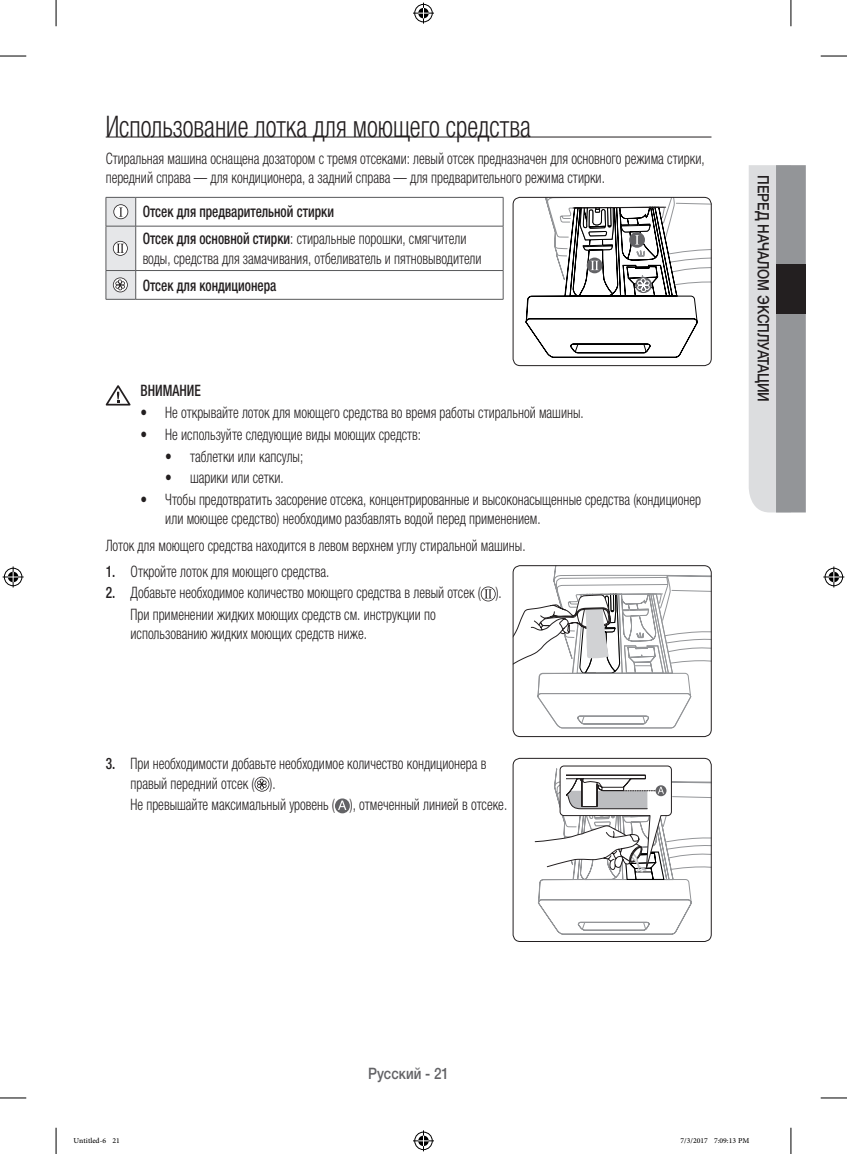
<style>
.page{position:relative;width:847px;height:1154px;background:#fff}
.page>*{position:absolute;margin:0;border:0;box-sizing:border-box;transform-origin:0 0}
.t1{font:300 condensed 29.75px "Helvetica Neue LTW1 G";color:#231f20;scale:.85 1}
.t2{font:300 condensed 15.75px/19.2px "Helvetica Neue LTW1 G";color:#231f20;scale:.85 1}
.t3{font:500 condensed 15.75px/26.9px "Helvetica Neue LTW1 G";color:#231f20;scale:.85 1}
.t4{font:500 15.75px "Helvetica Neue LTW1 G";color:#231f20;scale:.85 1}
.t5{font:500 15.75px "Helvetica Neue LTW1 G";color:#636366;scale:.85 1}
.t6{font:10.5px "Adobe Arabic";color:#000}
.s1{font-weight:300}
.s2{font-weight:500}
</style>
<div class="page">
<svg style="left:749px;top:165px;width:56px;height:347px;background:#babbbe"></svg>
<div style="left:775px;top:264px;width:30px;height:50px;background:#231f20"></div>
<hr style="left:106px;top:137px;width:605px;height:1px;background:#231f20">
<hr style="left:136px;top:197px;width:367px;height:1px;background:#57585a">
<svg style="left:502px;top:198px;width:1px;height:28px"></svg>
<hr style="left:136px;top:226px;width:367px;height:1px;background:#57585a">
<hr style="left:502px;top:226px;width:1px;height:44px;background:#57585a">
<hr style="left:136px;top:270px;width:367px;height:1px;background:#57585a">
<svg style="left:502px;top:271px;width:1px;height:28px"></svg>
<hr style="left:106px;top:299px;width:30px;height:1px;background:#57585a">
<hr style="left:136px;top:299px;width:367px;height:1px;background:#57585a">
<svg style="left:106px;top:197px;width:30px;height:102px;background:#d2d3d5"></svg>
<svg style="left:525px;top:197px;width:186px;height:161px"></svg>
<div style="left:512px;top:197px;width:199px;height:169px;border:1px solid #231f20;border-radius:7px"></div>
<svg style="left:106px;top:385px;width:24px;height:20px"></svg>
<svg style="left:480px;top:586px;width:15px;height:15px"></svg>
<svg style="left:514px;top:565px;width:197px;height:163px"></svg>
<div style="left:512px;top:565px;width:199px;height:172px;border:1px solid #231f20;border-radius:7px"></div>
<svg style="left:254px;top:777px;width:15px;height:14px"></svg>
<div style="left:335px;top:798px;width:15px;height:15px;background:#636366;border-radius:50%"></div>
<svg style="left:338px;top:800px;width:8px;height:10px"></svg>
<svg style="left:534px;top:765px;width:175px;height:169px"></svg>
<div style="left:512px;top:758px;width:199px;height:184px;border:1px solid #231f20;border-radius:7px"></div>
<svg style="left:0;top:56px;width:26px;height:1px"></svg>
<svg style="left:820px;top:56px;width:26px;height:1px"></svg>
<svg style="left:0;top:1097px;width:26px;height:1px"></svg>
<svg style="left:820px;top:1097px;width:26px;height:1px"></svg>
<svg style="left:56px;top:0;width:1px;height:26px"></svg>
<svg style="left:56px;top:1128px;width:1px;height:26px"></svg>
<svg style="left:790px;top:0;width:1px;height:26px"></svg>
<svg style="left:790px;top:1128px;width:1px;height:26px"></svg>
<svg style="left:413px;top:3px;width:21px;height:21px"></svg>
<svg style="left:413px;top:1130px;width:21px;height:21px"></svg>
<svg style="left:3px;top:566px;width:21px;height:21px"></svg>
<svg style="left:823px;top:566px;width:21px;height:21px"></svg>
<h1 class="t1" style="left:106px;top:109px;width:501px">Использование лотка для моющего средства</h1>
<p class="t2" style="left:106px;top:148px;width:705px">Стиральная машина оснащена дозатором с тремя отсеками: левый отсек предназначен для основного режима стирки, передний справа — для кондиционера, а задний справа — для предварительного режима стирки.</p>
<p class="t3" style="left:143px;top:198px;width:382px">Отсек для предварительной стирки<br>Отсек для основной стирки<span class="s1">: стиральные порошки, смягчители</span></p>
<p class="t2" style="left:143px;top:248px;width:400px">воды, средства для замачивания, отбеливатель и пятновыводители</p>
<p class="t3" style="left:143px;top:271px;width:159px">Отсек для кондиционера</p>
<p class="t3" style="left:140px;top:377px;width:72px">ВНИМАНИЕ</p>
<p class="t2" style="left:140px;top:403px;width:523px">• Не открывайте лоток для моющего средства во время работы стиральной машины.</p>
<p class="t2" style="left:140px;top:425px;width:331px">• Не используйте следующие виды моющих средств:</p>
<p class="t2" style="left:165px;top:447px;width:164px">• таблетки или капсулы;</p>
<p class="t2" style="left:165px;top:468px;width:141px">• шарики или сетки.</p>
<p class="t2" style="left:165px;top:490px;width:631px;text-indent:-25px">• Чтобы предотвратить засорение отсека, концентрированные и высоконасыщенные средства (кондиционер или моющее средство) необходимо разбавлять водой перед применением.</p>
<p class="t2" style="left:106px;top:536px;width:495px">Лоток для моющего средства находится в левом верхнем углу стиральной машины.</p>
<p class="t2" style="left:106px;top:562px;width:265px"><span class="s2">1.</span> Откройте лоток для моющего средства.</p>
<p class="t2" style="left:130px;top:582px;width:438px;line-height:21.7px;text-indent:-25px"><span class="s2">2.</span> Добавьте необходимое количество моющего средства в левый отсек ( ).<br>При применении жидких моющих средств см. инструкции по</p>
<p class="t2" style="left:130px;top:624px;width:279px">использованию жидких моющих средств ниже.</p>
<p class="t2" style="left:130px;top:754px;width:420px;text-indent:-25px"><span class="s2">3.</span> При необходимости добавьте необходимое количество кондиционера в правый передний отсек ( ).</p>
<p class="t2" style="left:130px;top:795px;width:444px">Не превышайте максимальный уровень ( ), отмеченный линией в отсеке.</p>
<p class="t4" style="left:772px;top:175px;width:268px;rotate:90deg">ПЕРЕД НАЧАЛОМ ЭКСПЛУАТАЦИИ</p>
<p class="t5" style="left:368px;top:1063px;width:96px">Русский - 21</p>
<p class="t6" style="left:74px;top:1133px;width:48px">Untitled-6 21</p>
<p class="t6" style="left:680px;top:1133px;width:70px">7/3/2017 7:09:13 PM</p>
</div>
